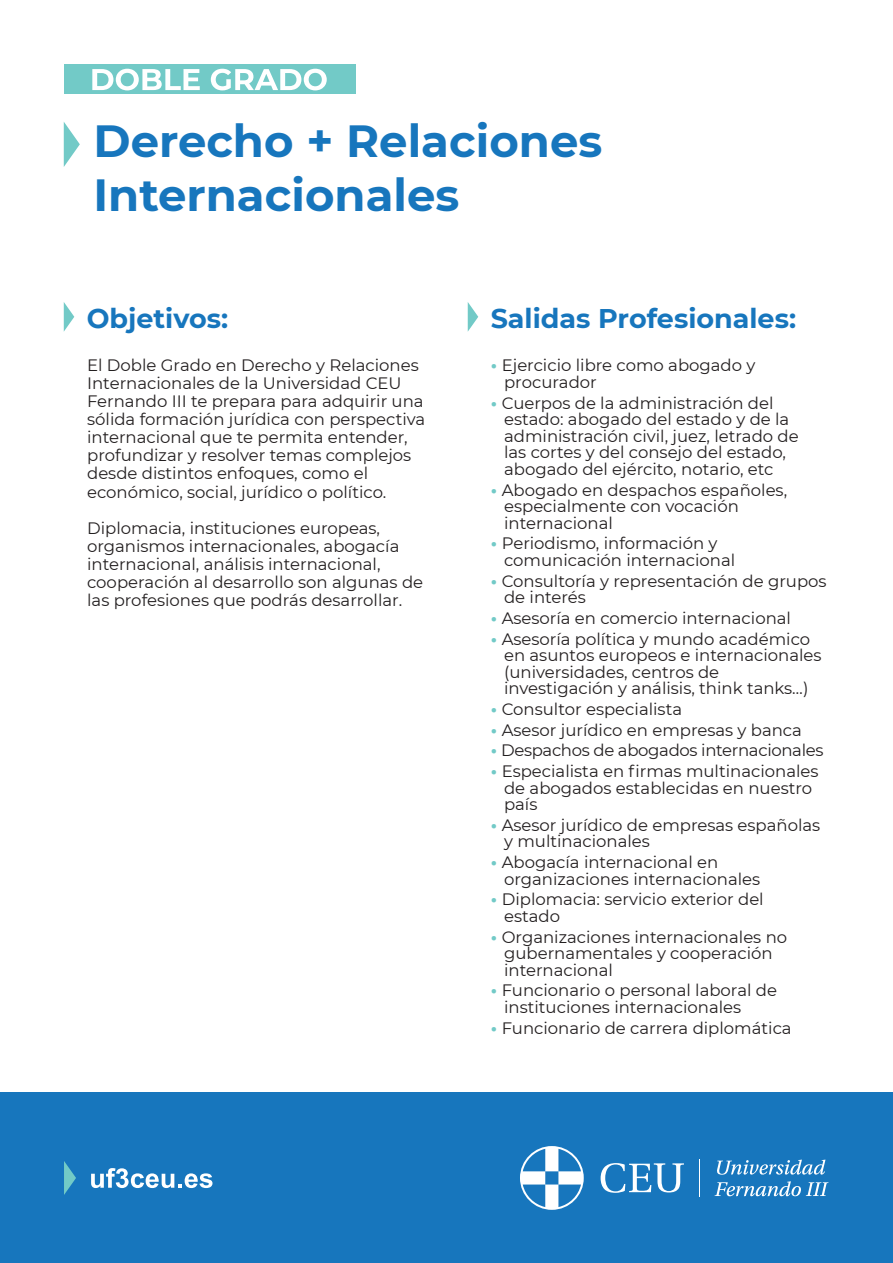
<style>
.page{position:relative;width:893px;height:1263px;background:#fff}
.page>*{position:absolute;margin:0;border:0;box-sizing:border-box;transform-origin:0 0}
.t1{font:700 45px/54px "Montserrat";color:#1776bd}
.t2{font:700 27px "Montserrat";color:#1776bd}
.t3{font:16.5px/16.5px "Montserrat";color:#231f20}
.s1{font-weight:900;color:#72cac7}
</style>
<div class="page">
<div style="left:64px;top:64px;width:291px;height:30px;background:#72cac7"></div>
<svg style="left:92px;top:69px;width:108px;height:21px"></svg>
<svg style="left:211px;top:69px;width:116px;height:21px"></svg>
<svg style="left:64px;top:122px;width:16px;height:45px"></svg>
<div style="left:0;top:1093px;width:893px;height:170px;background:#1776bd"></div>
<svg style="left:91px;top:1168px;width:121px;height:20px"></svg>
<svg style="left:64px;top:1161px;width:12px;height:34px"></svg>
<svg style="left:717px;top:1159px;width:108px;height:16px"></svg>
<svg style="left:715px;top:1181px;width:113px;height:15px"></svg>
<svg style="left:601px;top:1163px;width:83px;height:30px"></svg>
<svg style="left:520px;top:1146px;width:64px;height:64px"></svg>
<hr style="left:699px;top:1159px;width:1px;height:38px;background:#fff">
<svg style="left:64px;top:302px;width:10px;height:29px"></svg>
<svg style="left:468px;top:302px;width:10px;height:29px"></svg>
<h1 class="t1" style="left:94px;top:112px;width:510px">Derecho + Relaciones<br>Internacionales</h1>
<h2 class="t2" style="left:87px;top:299px;width:143px">Objetivos:</h2>
<h2 class="t2" style="left:491px;top:299px;width:307px">Salidas Profesionales:</h2>
<p class="t3" style="left:87px;top:356px;width:340px;line-height:18px">El Doble Grado en Derecho y Relaciones Internacionales de la Universidad CEU Fernando III te prepara para adquirir una sólida formación jurídica con perspectiva internacional que te permita entender, profundizar y resolver temas complejos desde distintos enfoques, como el económico, social, jurídico o político.</p>
<p class="t3" style="left:87px;top:518px;width:337px;line-height:18px">Diplomacia, instituciones europeas, organismos internacionales, abogacía internacional, análisis internacional, cooperación al desarrollo son algunas de las profesiones que podrás desarrollar.</p>
<p class="t3" style="left:504px;top:357px;width:253px;text-indent:-13px"><span class="s1">·</span> Ejercicio libre como abogado y procurador</p>
<p class="t3" style="left:504px;top:394px;width:296px;text-indent:-13px"><span class="s1">·</span> Cuerpos de la administración del estado: abogado del estado y de la administración civil, juez, letrado de las cortes y del consejo del estado, abogado del ejército, notario, etc</p>
<p class="t3" style="left:504px;top:481px;width:285px;text-indent:-13px"><span class="s1">·</span> Abogado en despachos españoles, especialmente con vocación internacional</p>
<p class="t3" style="left:504px;top:535px;width:233px;text-indent:-13px"><span class="s1">·</span> Periodismo, información y comunicación internacional</p>
<p class="t3" style="left:504px;top:572px;width:324px;text-indent:-13px"><span class="s1">·</span> Consultoría y representación de grupos de interés</p>
<p class="t3" style="left:491px;top:607px;width:321px;line-height:20.7px"><span class="s1">·</span> Asesoría en comercio internacional<br><span class="s1">·</span> Asesoría política y mundo académico</p>
<p class="t3" style="left:504px;top:646px;width:319px">en asuntos europeos e internacionales (universidades, centros de investigación y análisis, think tanks…)</p>
<p class="t3" style="left:491px;top:698px;width:334px;line-height:20.7px"><span class="s1">·</span> Consultor especialista<br><span class="s1">·</span> Asesor jurídico en empresas y banca<br><span class="s1">·</span> Despachos de abogados internacionales <span class="s1">·</span> Especialista en firmas multinacionales</p>
<p class="t3" style="left:504px;top:779px;width:310px">de abogados establecidas en nuestro país</p>
<p class="t3" style="left:504px;top:816px;width:318px;text-indent:-13px"><span class="s1">·</span> Asesor jurídico de empresas españolas y multinacionales</p>
<p class="t3" style="left:504px;top:853px;width:258px;text-indent:-13px"><span class="s1">·</span> Abogacía internacional en organizaciones internacionales</p>
<p class="t3" style="left:504px;top:891px;width:261px;text-indent:-13px"><span class="s1">·</span> Diplomacia: servicio exterior del estado</p>
<p class="t3" style="left:504px;top:928px;width:285px;text-indent:-13px"><span class="s1">·</span> Organizaciones internacionales no gubernamentales y cooperación internacional</p>
<p class="t3" style="left:504px;top:982px;width:274px;text-indent:-13px"><span class="s1">·</span> Funcionario o personal laboral de instituciones internacionales</p>
<p class="t3" style="left:491px;top:1019px;width:302px"><span class="s1">·</span> Funcionario de carrera diplomática</p>
</div>
